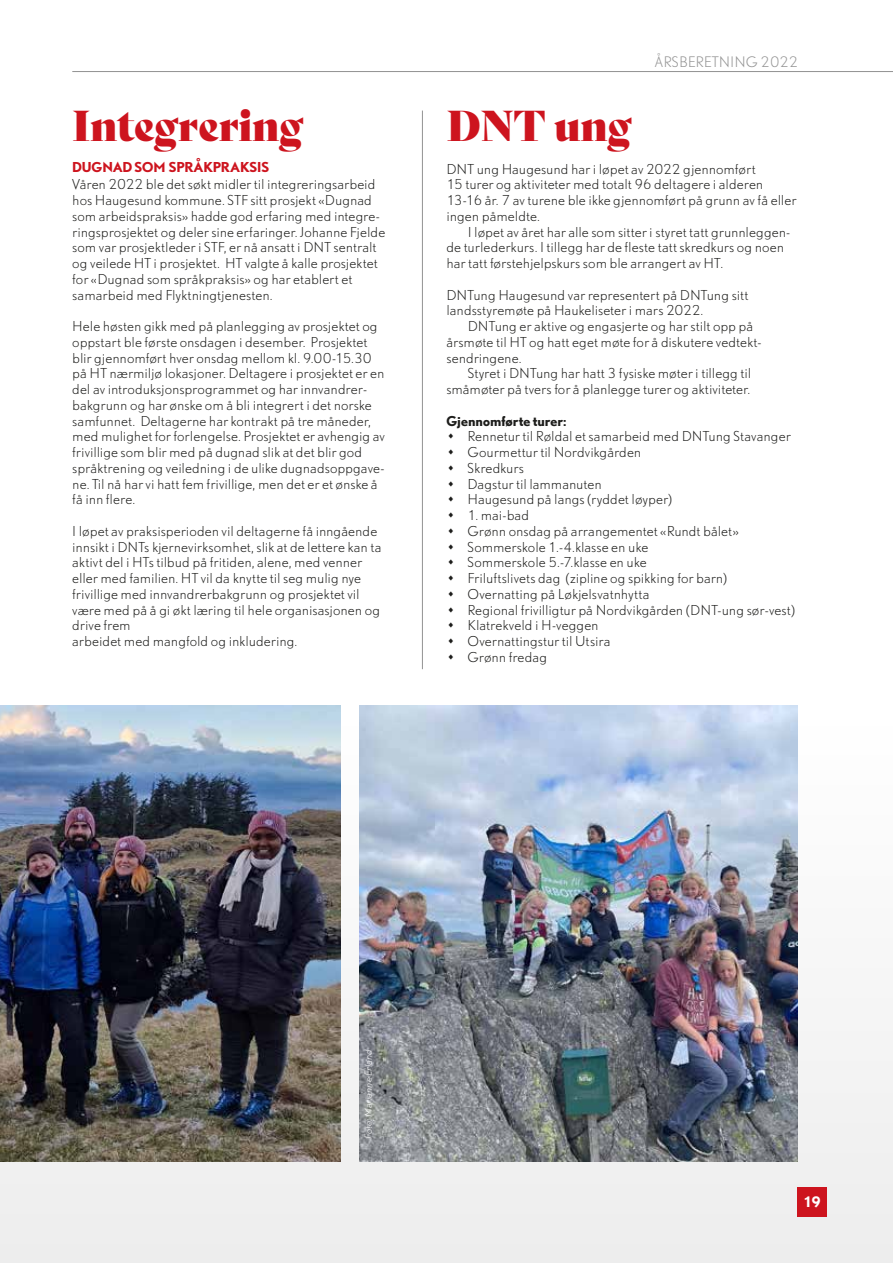
<style>
.page{position:relative;width:893px;height:1263px;background:#fff}
.page>*{position:absolute;margin:0;border:0;box-sizing:border-box;transform-origin:0 0}
.t1{font:42px "Bely Display";letter-spacing:-.01em;color:#cd141e}
.t2{font:300 13.5px "DTL Nobel TOT";color:#929292}
.t3{font:700 13.5px "DTL Nobel TOT";color:#fff}
.t4{font:300 12.75px/15.8px "DTL Nobel TOT";color:#1d1d1b}
.t5{font:700 12.75px "DTL Nobel TOT";letter-spacing:-.01em;color:#cd141e}
.t6{font:700 12.75px "DTL Nobel TOT";letter-spacing:.005em;color:#1d1d1b}
.t7{font:italic 300 9px "DTL Nobel TOT";color:#fff}
</style>
<div class="page">
<hr style="left:72px;top:71px;width:821px;height:1px;background:#929292">
<div style="left:0;top:726px;width:893px;height:537px;background:#ededed"></div>
<img style="left:0;top:705px;width:340px;height:456px">
<img style="left:359px;top:705px;width:438px;height:456px">
<hr style="left:422px;top:111px;width:1px;height:558px;background:#929292">
<div style="left:797px;top:1187px;width:30px;height:30px;background:#cd141e"></div>
<h1 class="t1" style="left:72px;top:92px;width:233px">Integrering</h1>
<p class="t5" style="left:72px;top:158px;width:199px">DUGNAD SOM SPRÅKPRAKSIS</p>
<p class="t4" style="left:72px;top:176px;width:314px">Våren 2022 ble det søkt midler til integreringsarbeid hos Haugesund kommune. STF sitt prosjekt «Dugnad som arbeidspraksis» hadde god erfaring med integre&shy;ringsprosjektet og deler sine erfaringer. Johanne Fjelde som var prosjektleder i STF, er nå ansatt i DNT sentralt og veilede HT i prosjektet. HT valgte å kalle prosjektet for «Dugnad som språkpraksis» og har etablert et samarbeid med Flyktningtjenesten.</p>
<p class="t4" style="left:72px;top:318px;width:314px">Hele høsten gikk med på planlegging av prosjektet og oppstart ble første onsdagen i desember. Prosjektet blir gjennomført hver onsdag mellom kl. 9.00-15.30 på HT nærmiljø lokasjoner. Deltagere i prosjektet er en del av introduksjonsprogrammet og har innvandrer&shy;bakgrunn og har ønske om å bli integrert i det norske samfunnet. Deltagerne har kontrakt på tre måneder, med mulighet for forlengelse. Prosjektet er avhengig av frivillige som blir med på dugnad slik at det blir god språktrening og veiledning i de ulike dugnadsoppgave&shy;ne. Til nå har vi hatt fem frivillige, men det er et ønske å få inn flere.</p>
<p class="t4" style="left:72px;top:523px;width:311px">I løpet av praksisperioden vil deltagerne få inngående innsikt i DNTs kjernevirksomhet, slik at de lettere kan ta aktivt del i HTs tilbud på fritiden, alene, med venner eller med familien. HT vil da knytte til seg mulig nye frivillige med innvandrerbakgrunn og prosjektet vil være med på å gi økt læring til hele organisasjonen og drive frem<br>arbeidet med mangfold og inkludering.</p>
<h1 class="t1" style="left:446px;top:92px;width:187px">DNT ung</h1>
<p class="t2" style="left:654px;top:53px;width:145px">ÅRSBERETNING 2022</p>
<p class="t4" style="left:446px;top:161px;width:351px">DNT ung Haugesund har i løpet av 2022 gjennomført<br>15 turer og aktiviteter med totalt 96 deltagere i alderen 13-16 år. 7 av turene ble ikke gjennomført på grunn av få eller ingen påmeldte.</p>
<p class="t4" style="left:446px;top:224px;width:345px;text-indent:21px">I løpet av året har alle som sitter i styret tatt grunnleggen&shy;de turlederkurs. I tillegg har de fleste tatt skredkurs og noen har tatt førstehjelpskurs som ble arrangert av HT.</p>
<p class="t4" style="left:446px;top:287px;width:303px">DNTung Haugesund var representert på DNTung sitt landsstyremøte på Haukeliseter i mars 2022.</p>
<p class="t4" style="left:446px;top:318px;width:316px;text-indent:21px">DNTung er aktive og engasjerte og har stilt opp på årsmøte til HT og hatt eget møte for å diskutere vedtekt&shy;sendringene.</p>
<p class="t4" style="left:446px;top:365px;width:306px;text-align:right">Styret i DNTung har hatt 3 fysiske møter i tillegg til småmøter på tvers for å planlegge turer og aktiviteter.</p>
<p class="t6" style="left:446px;top:411px;width:121px">Gjennomførte turer:</p>
<p class="t4" style="left:446px;top:428px;width:346px">• Rennetur til Røldal et samarbeid med DNTung Stavanger</p>
<p class="t4" style="left:446px;top:444px;width:196px">• Gourmettur til Nordvikgården</p>
<p class="t4" style="left:446px;top:460px;width:79px">• Skredkurs</p>
<p class="t4" style="left:446px;top:476px;width:157px">• Dagstur til lammanuten</p>
<p class="t4" style="left:446px;top:491px;width:227px">• Haugesund på langs (ryddet løyper)</p>
<p class="t4" style="left:446px;top:507px;width:84px">• 1. mai-bad</p>
<p class="t4" style="left:446px;top:523px;width:294px">• Grønn onsdag på arrangementet «Rundt bålet»</p>
<p class="t4" style="left:446px;top:539px;width:203px">• Sommerskole 1.-4.klasse en uke</p>
<p class="t4" style="left:446px;top:554px;width:202px">• Sommerskole 5.-7.klasse en uke</p>
<p class="t4" style="left:446px;top:570px;width:282px">• Friluftslivets dag (zipline og spikking for barn)</p>
<p class="t4" style="left:446px;top:586px;width:205px">• Overnatting på Løkjelsvatnhytta</p>
<p class="t4" style="left:446px;top:602px;width:350px">• Regional frivilligtur på Nordvikgården (DNT-ung sør-vest)</p>
<p class="t4" style="left:446px;top:617px;width:154px">• Klatrekveld i H-veggen</p>
<p class="t4" style="left:446px;top:633px;width:166px">• Overnattingstur til Utsira</p>
<p class="t4" style="left:446px;top:649px;width:102px">• Grønn fredag</p>
<p class="t7" style="left:363px;top:1139px;width:91px;rotate:-90deg">Foto: Marianne Erland</p>
<p class="t3" style="left:803px;top:1192px;width:19px">19</p>
</div>
